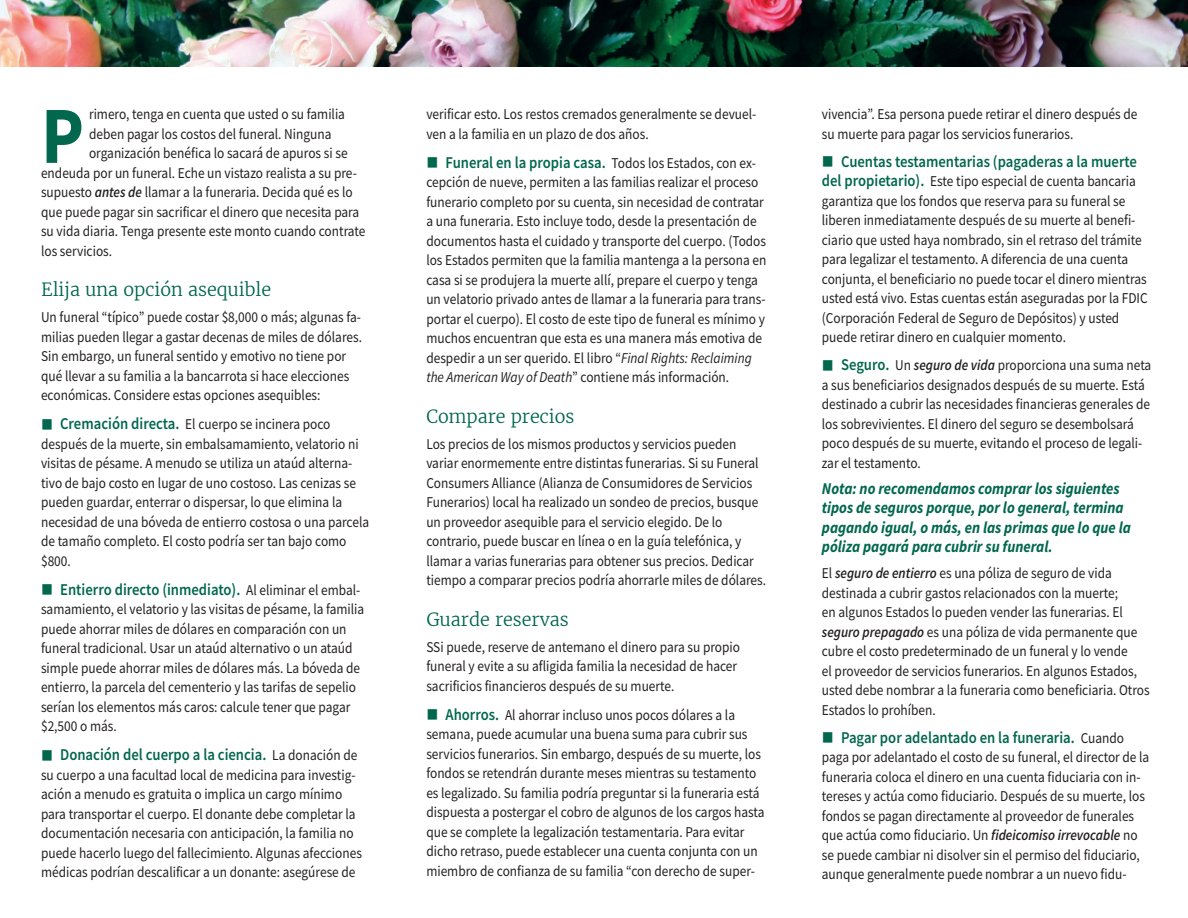
<style>
.page{position:relative;width:1188px;height:918px;background:#fff}
.page>*{position:absolute;margin:0;border:0;box-sizing:border-box;transform-origin:0 0}
.t1{font:700 81px "Source Sans Pro";color:#01674d;scale:.89 1}
.t2{font:300 18px "Merriweather";color:#01674d}
.t3{font:600 16.5px "Source Sans Pro";color:#01674d;scale:.89 1}
.t4{font:italic 700 16.5px/19.5px "Source Sans Pro";color:#01674d;scale:.89 1}
.t5{font:15px/19.5px "Source Sans Pro";color:#231f20;scale:.89 1}
.s1{font-weight:600;font-style:italic}
.s2{color:#01674d}
.s3{font-weight:600;font-size:16.5px;color:#01674d}
.s4{font-weight:400;font-size:15px;color:#231f20}
.s5{font-style:italic}
</style>
<div class="page">
<img style="left:0;top:0;width:1188px;height:67px">
<p class="t1" style="left:41px;top:81px;width:50px">P</p>
<p class="t5" style="left:89px;top:105px;width:292px">rimero, tenga en cuenta que usted o su familia deben pagar los costos del funeral. Ninguna organización benéfica lo sacará de apuros si se</p>
<p class="t5" style="left:41px;top:163px;width:366px">endeuda por un funeral. Eche un vistazo realista a su pre&shy;supuesto <span class="s1">antes de</span> llamar a la funeraria. Decida qué es lo que puede pagar sin sacrificar el dinero que necesita para su vida diaria. Tenga presente este monto cuando contrate los servicios.</p>
<p class="t2" style="left:41px;top:279px;width:232px">Elija una opción asequible</p>
<p class="t5" style="left:41px;top:308px;width:362px">Un funeral “típico” puede costar $8,000 o más; algunas fa&shy;milias pueden llegar a gastar decenas de miles de dólares.<br>Sin embargo, un funeral sentido y emotivo no tiene por qué llevar a su familia a la bancarrota si hace elecciones económicas. Considere estas opciones asequibles:</p>
<p class="t5" style="left:41px;top:415px;width:370px"><span class="s2">■</span> <span class="s3">Cremación directa.</span> El cuerpo se incinera poco después de la muerte, sin embalsamamiento, velatorio ni visitas de pésame. A menudo se utiliza un ataúd alterna&shy;tivo de bajo costo en lugar de uno costoso. Las cenizas se pueden guardar, enterrar o dispersar, lo que elimina la necesidad de una bóveda de entierro costosa o una parcela de tamaño completo. El costo podría ser tan bajo como $800.</p>
<p class="t3" style="left:41px;top:579px;width:360px">■ Entierro directo (inmediato). <span class="s4">Al eliminar el embal-</span></p>
<p class="t5" style="left:41px;top:600px;width:365px">samamiento, el velatorio y las visitas de pésame, la familia puede ahorrar miles de dólares en comparación con un funeral tradicional. Usar un ataúd alternativo o un ataúd simple puede ahorrar miles de dólares más. La bóveda de entierro, la parcela del cementerio y las tarifas de sepelio serían los elementos más caros: calcule tener que pagar $2,500 o más.</p>
<p class="t3" style="left:41px;top:744px;width:357px">■ Donación del cuerpo a la ciencia. <span class="s4">La donación de</span></p>
<p class="t5" style="left:41px;top:765px;width:362px">su cuerpo a una facultad local de medicina para investig&shy;ación a menudo es gratuita o implica un cargo mínimo para transportar el cuerpo. El donante debe completar la documentación necesaria con anticipación, la familia no puede hacerlo luego del fallecimiento. Algunas afecciones médicas podrían descalificar a un donante: asegúrese de</p>
<p class="t5" style="left:426px;top:105px;width:372px">verificar esto. Los restos cremados generalmente se devuel&shy;ven a la familia en un plazo de dos años.</p>
<p class="t3" style="left:426px;top:152px;width:372px">■ Funeral en la propia casa. <span class="s4">Todos los Estados, con ex-</span></p>
<p class="t5" style="left:426px;top:173px;width:384px">cepción de nueve, permiten a las familias realizar el proceso funerario completo por su cuenta, sin necesidad de contratar a una funeraria. Esto incluye todo, desde la presentación de documentos hasta el cuidado y transporte del cuerpo. (Todos los Estados permiten que la familia mantenga a la persona en casa si se produjera la muerte allí, prepare el cuerpo y tenga un velatorio privado antes de llamar a la funeraria para trans&shy;portar el cuerpo). El costo de este tipo de funeral es mínimo y muchos encuentran que esta es una manera más emotiva de despedir a un ser querido. El libro “<span class="s5">Final Rights: Reclaiming the American Way of Death</span>” contiene más información.</p>
<p class="t2" style="left:426px;top:405px;width:150px">Compare precios</p>
<p class="t5" style="left:426px;top:434px;width:383px">Los precios de los mismos productos y servicios pueden variar enormemente entre distintas funerarias. Si su Funeral Consumers Alliance (Alianza de Consumidores de Servicios Funerarios) local ha realizado un sondeo de precios, busque un proveedor asequible para el servicio elegido. De lo contrario, puede buscar en línea o en la guía telefónica, y llamar a varias funerarias para obtener sus precios. Dedicar tiempo a comparar precios podría ahorrarle miles de dólares.</p>
<p class="t2" style="left:426px;top:608px;width:144px">Guarde reservas</p>
<p class="t5" style="left:426px;top:637px;width:354px">SSi puede, reserve de antemano el dinero para su propio funeral y evite a su afligida familia la necesidad de hacer sacrificios financieros después de su muerte.</p>
<p class="t5" style="left:426px;top:705px;width:381px"><span class="s2">■</span> <span class="s3">Ahorros.</span> Al ahorrar incluso unos pocos dólares a la semana, puede acumular una buena suma para cubrir sus servicios funerarios. Sin embargo, después de su muerte, los fondos se retendrán durante meses mientras su testamento es legalizado. Su familia podría preguntar si la funeraria está dispuesta a postergar el cobro de algunos de los cargos hasta que se complete la legalización testamentaria. Para evitar dicho retraso, puede establecer una cuenta conjunta con un miembro de confianza de su familia “con derecho de super-</p>
<p class="t5" style="left:822px;top:105px;width:356px">vivencia”. Esa persona puede retirar el dinero después de su muerte para pagar los servicios funerarios.</p>
<p class="t3" style="left:822px;top:150px;width:356px">■ Cuentas testamentarias (pagaderas a la muerte</p>
<p class="t5" style="left:822px;top:171px;width:368px"><span class="s3">del propietario).</span> Este tipo especial de cuenta bancaria garantiza que los fondos que reserva para su funeral se liberen inmediatamente después de su muerte al benefi&shy;ciario que usted haya nombrado, sin el retraso del trámite para legalizar el testamento. A diferencia de una cuenta conjunta, el beneficiario no puede tocar el dinero mientras usted está vivo. Estas cuentas están aseguradas por la FDIC (Corporación Federal de Seguro de Depósitos) y usted puede retirar dinero en cualquier momento.</p>
<p class="t5" style="left:822px;top:355px;width:372px"><span class="s2">■</span> <span class="s3">Seguro.</span> Un <span class="s1">seguro de vida</span> proporciona una suma neta a sus beneficiarios designados después de su muerte. Está destinado a cubrir las necesidades financieras generales de los sobrevivientes. El dinero del seguro se desembolsará poco después de su muerte, evitando el proceso de legali&shy;zar el testamento.</p>
<p class="t4" style="left:822px;top:478px;width:349px">Nota: no recomendamos comprar los siguientes tipos de seguros porque, por lo general, termina pagando igual, o más, en las primas que lo que la póliza pagará para cubrir su funeral.</p>
<p class="t5" style="left:822px;top:563px;width:370px">El <span class="s1">seguro de entierro</span> es una póliza de seguro de vida destinada a cubrir gastos relacionados con la muerte;<br>en algunos Estados lo pueden vender las funerarias. El <span class="s1">seguro prepagado</span> es una póliza de vida permanente que cubre el costo predeterminado de un funeral y lo vende<br>el proveedor de servicios funerarios. En algunos Estados, usted debe nombrar a la funeraria como beneficiaria. Otros Estados lo prohíben.</p>
<p class="t3" style="left:822px;top:726px;width:341px">■ Pagar por adelantado en la funeraria. <span class="s4">Cuando</span></p>
<p class="t5" style="left:822px;top:747px;width:369px">paga por adelantado el costo de su funeral, el director de la funeraria coloca el dinero en una cuenta fiduciaria con in&shy;tereses y actúa como fiduciario. Después de su muerte, los fondos se pagan directamente al proveedor de funerales que actúa como fiduciario. Un <span class="s1">fideicomiso irrevocable</span> no se puede cambiar ni disolver sin el permiso del fiduciario, aunque generalmente puede nombrar a un nuevo fidu-</p>
</div>
